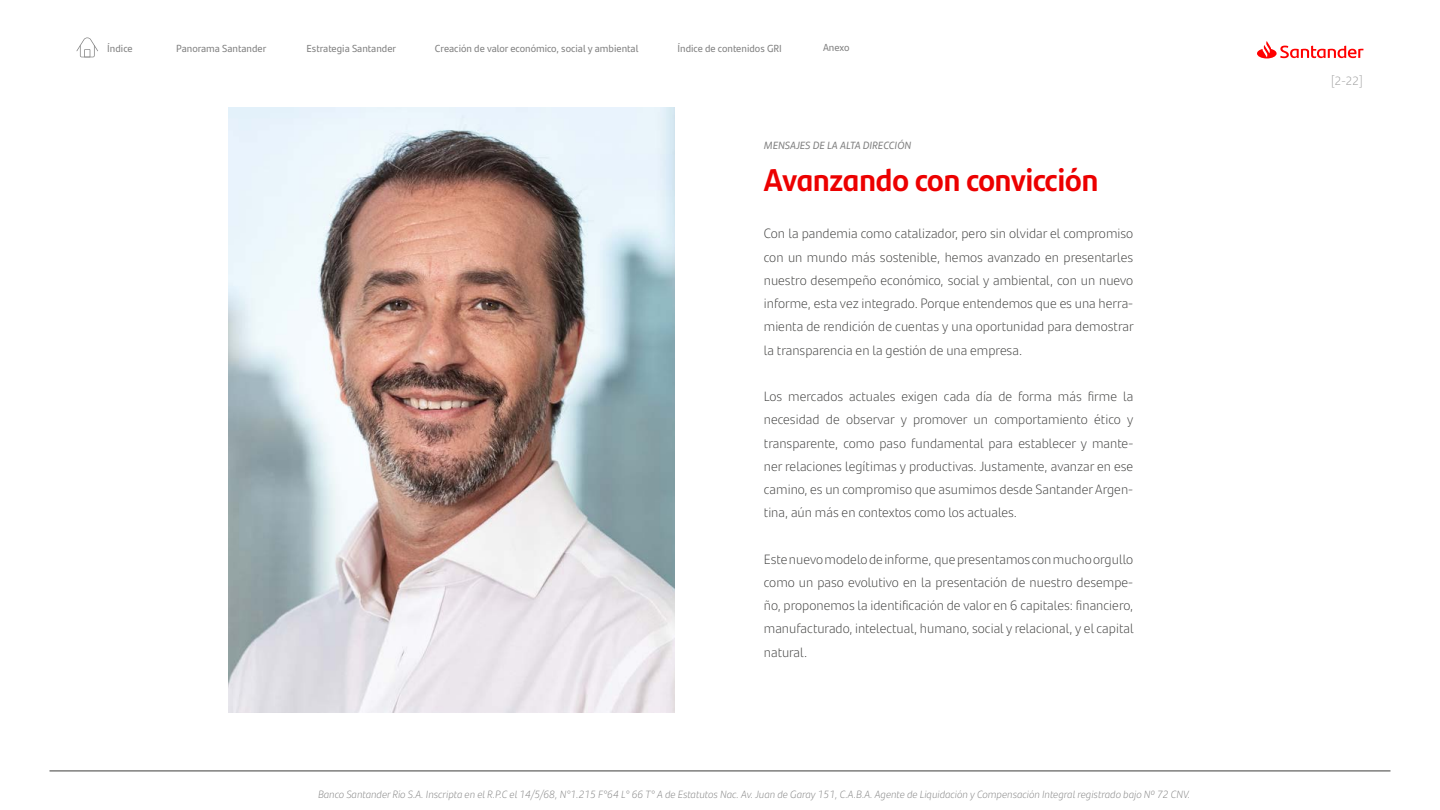
<style>
.page{position:relative;width:1440px;height:810px;background:#fff}
.page>*{position:absolute;margin:0;border:0;box-sizing:border-box;transform-origin:0 0}
.t1{font:700 31.5px "Santander Headline W05";color:#ec0000}
.t2{font:300 13.5px/23.2px "Santander Text W05";color:#3c3c3b;text-align:justify}
.t3{font:300 12px "Santander Text W05";color:#999}
.t4{font:italic 300 10.5px "Santander Text W05";color:#808080}
.t5{font:italic 10.5px "Santander Text W05";color:#808080}
.t6{font:10.2px "Santander Text W05";color:#808080}
</style>
<div class="page">
<svg style="left:1257px;top:41px;width:106px;height:17px"></svg>
<svg style="left:76px;top:37px;width:22px;height:20px"></svg>
<hr style="left:50px;top:771px;width:1340px;height:1px;background:#3c3c3b">
<img style="left:229px;top:107px;width:446px;height:605px">
<p class="t6" style="left:107px;top:41px;width:27px">Índice</p>
<p class="t6" style="left:176px;top:41px;width:92px">Panorama Santander</p>
<p class="t6" style="left:307px;top:41px;width:91px">Estrategia Santander</p>
<p class="t6" style="left:435px;top:41px;width:205px">Creación de valor económico, social y ambiental</p>
<p class="t6" style="left:678px;top:41px;width:106px">Índice de contenidos GRI</p>
<p class="t6" style="left:823px;top:40px;width:28px">Anexo</p>
<p class="t5" style="left:764px;top:137px;width:149px">MENSAJES DE LA ALTA DIRECCIÓN</p>
<h1 class="t1" style="left:764px;top:155px;width:336px">Avanzando con convicción</h1>
<p class="t2" style="left:764px;top:221px;width:371px">Con la pandemia como catalizador, pero sin olvidar el compromiso con un mundo más sostenible, hemos avanzado en presentarles nuestro desempeño económico, social y ambiental, con un nuevo informe, esta vez integrado. Porque entendemos que es una herra&shy;mienta de rendición de cuentas y una oportunidad para demostrar la transparencia en la gestión de una empresa.</p>
<p class="t2" style="left:764px;top:384px;width:371px">Los mercados actuales exigen cada día de forma más firme la necesidad de observar y promover un comportamiento ético y transparente, como paso fundamental para establecer y mante&shy;ner relaciones legítimas y productivas. Justamente, avanzar en ese camino, es un compromiso que asumimos desde Santander Argen&shy;tina, aún más en contextos como los actuales.</p>
<p class="t2" style="left:764px;top:547px;width:371px">Este nuevo modelo de informe, que presentamos con mucho orgullo como un paso evolutivo en la presentación de nuestro desempe&shy;ño, proponemos la identificación de valor en 6 capitales: financiero, manufacturado, intelectual, humano, social y relacional, y el capital natural.</p>
<p class="t4" style="left:318px;top:787px;width:874px">Banco Santander Río S.A. Inscripta en el R.P.C el 14/5/68, N°1.215 F°64 L° 66 T° A de Estatutos Nac. Av. Juan de Garay 151, C.A.B.A. Agente de Liquidación y Compensación Integral registrado bajo Nº 72 CNV.</p>
<p class="t3" style="left:1331px;top:72px;width:33px">[2-22]</p>
</div>
